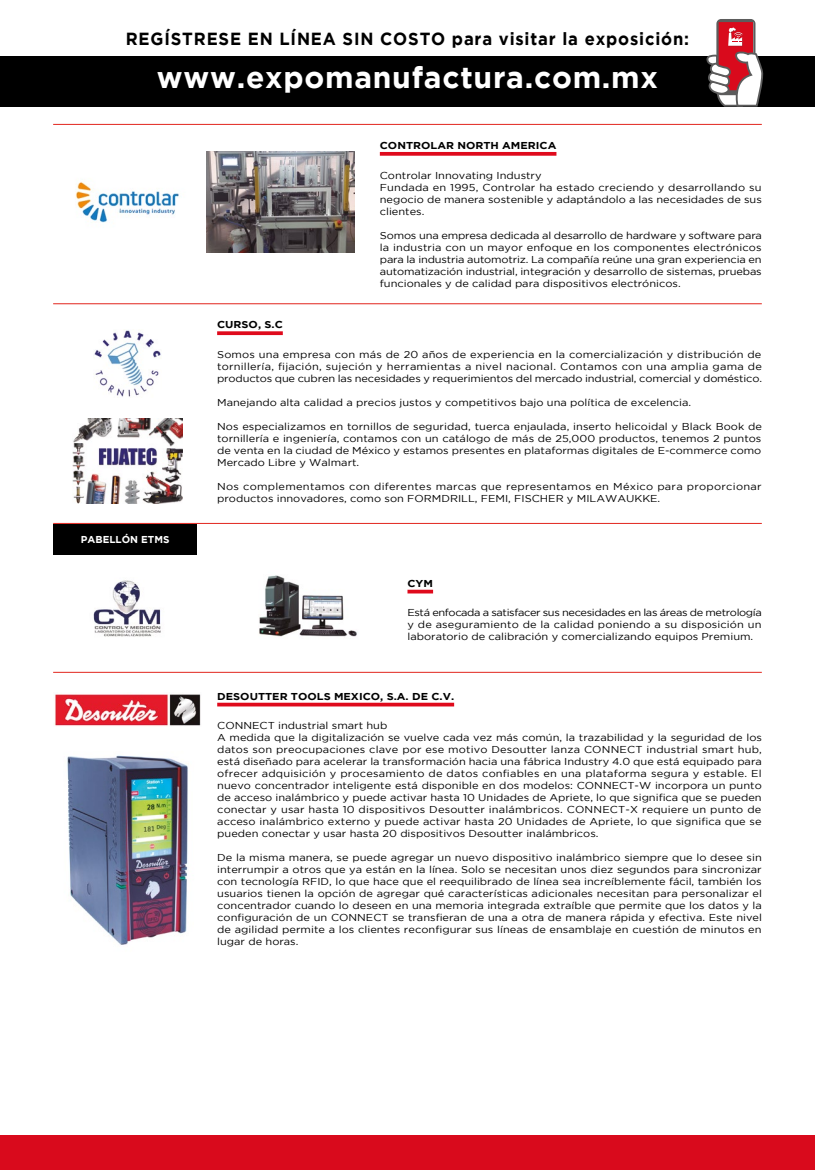
<style>
.page{position:relative;width:815px;height:1170px;background:#fff}
.page>*{position:absolute;margin:0;border:0;box-sizing:border-box;transform-origin:0 0}
.t1{font:700 30px "Gotham";letter-spacing:.025em;color:#fff}
.t2{font:700 17.5px "Gotham";letter-spacing:.05em;color:#000;scale:.95 1}
.t3{font:10px/12px "Gotham";color:#000;text-align:justify;scale:1.1 1}
.t4{font:10px/12px "Gotham";letter-spacing:.025em;color:#000;scale:1.1 1}
.t5{font:700 10px "Gotham";color:#000;scale:1.1 1}
.t6{font:700 10px "Gotham";color:#fff}
</style>
<div class="page">
<div style="left:0;top:1134px;width:815px;height:35px;background:#d90a1c"></div>
<div style="left:0;top:56px;width:815px;height:51px;background:#000"></div>
<svg style="left:706px;top:19px;width:57px;height:88px"></svg>
<div style="left:53px;top:523px;width:144px;height:31px;background:#000"></div>
<hr style="left:53px;top:124px;width:709px;height:1px;background:#e2251d">
<hr style="left:53px;top:303px;width:709px;height:1px;background:#e2251d">
<hr style="left:53px;top:523px;width:709px;height:1px;background:#e2251d">
<hr style="left:53px;top:672px;width:709px;height:1px;background:#e2251d">
<svg style="left:217px;top:702px;width:237px;height:4px"></svg>
<svg style="left:380px;top:152px;width:176px;height:4px"></svg>
<svg style="left:217px;top:331px;width:66px;height:4px"></svg>
<svg style="left:407px;top:589px;width:26px;height:4px"></svg>
<img style="left:54px;top:694px;width:147px;height:32px">
<img style="left:67px;top:755px;width:121px;height:190px">
<img style="left:75px;top:182px;width:104px;height:41px">
<img style="left:93px;top:330px;width:68px;height:67px">
<img style="left:72px;top:418px;width:110px;height:85px">
<img style="left:93px;top:580px;width:68px;height:57px">
<img style="left:259px;top:575px;width:98px;height:62px">
<img style="left:206px;top:152px;width:148px;height:100px">
<h2 class="t2" style="left:126px;top:28px;width:594px">REGÍSTRESE EN LÍNEA SIN COSTO para visitar la exposición:</h2>
<h1 class="t1" style="left:157px;top:60px;width:503px">www.expomanufactura.com.mx</h1>
<p class="t5" style="left:380px;top:139px;width:162px">CONTROLAR NORTH AMERICA</p>
<p class="t3" style="left:380px;top:169px;width:349px;text-align:left">Controlar Innovating Industry<br>Fundada en 1995, Controlar ha estado creciendo y desarrollando su negocio de manera sostenible y adaptándolo a las necesidades de sus clientes.</p>
<p class="t3" style="left:380px;top:229px;width:349px">Somos una empresa dedicada al desarrollo de hardware y software para la industria con un mayor enfoque en los componentes electrónicos para la industria automotriz. La compañía reúne una gran experiencia en automatización industrial, integración y desarrollo de sistemas, pruebas funcionales y de calidad para dispositivos electrónicos.</p>
<p class="t6" style="left:81px;top:533px;width:90px">PABELLÓN ETMS</p>
<p class="t5" style="left:217px;top:319px;width:61px">CURSO, S.C</p>
<p class="t3" style="left:217px;top:348px;width:497px">Somos una empresa con más de 20 años de experiencia en la comercialización y distribución de tornillería, fijación, sujeción y herramientas a nivel nacional. Contamos con una amplia gama de productos que cubren las necesidades y requerimientos del mercado industrial, comercial y doméstico.</p>
<p class="t3" style="left:217px;top:396px;width:432px">Manejando alta calidad a precios justos y competitivos bajo una política de excelencia.</p>
<p class="t3" style="left:217px;top:420px;width:497px">Nos especializamos en tornillos de seguridad, tuerca enjaulada, inserto helicoidal y Black Book de tornillería e ingeniería, contamos con un catálogo de más de 25,000 productos, tenemos 2 puntos de venta en la ciudad de México y estamos presentes en plataformas digitales de E-commerce como Mercado Libre y Walmart.</p>
<p class="t4" style="left:217px;top:480px;width:496px">Nos complementamos con diferentes marcas que representamos en México para proporcionar productos innovadores, como son FORMDRILL, FEMI, FISCHER y MILAWAUKKE.</p>
<p class="t5" style="left:407px;top:577px;width:25px">CYM</p>
<p class="t3" style="left:407px;top:606px;width:324px">Está enfocada a satisfacer sus necesidades en las áreas de metrología y de aseguramiento de la calidad poniendo a su disposición un laboratorio de calibración y comercializando equipos Premium.</p>
<p class="t5" style="left:217px;top:690px;width:217px">DESOUTTER TOOLS MEXICO, S.A. DE C.V.</p>
<p class="t3" style="left:217px;top:719px;width:497px;text-align:left">CONNECT industrial smart hub<br>A medida que la digitalización se vuelve cada vez más común, la trazabilidad y la seguridad de los datos son preocupaciones clave por ese motivo Desoutter lanza CONNECT industrial smart hub, está diseñado para acelerar la transformación hacia una fábrica Industry 4.0 que está equipado para ofrecer adquisición y procesamiento de datos confiables en una plataforma segura y estable. El nuevo concentrador inteligente está disponible en dos modelos: CONNECT-W incorpora un punto de acceso inalámbrico y puede activar hasta 10 Unidades de Apriete, lo que significa que se pueden conectar y usar hasta 10 dispositivos Desoutter inalámbricos. CONNECT-X requiere un punto de acceso inalámbrico externo y puede activar hasta 20 Unidades de Apriete, lo que significa que se pueden conectar y usar hasta 20 dispositivos Desoutter inalámbricos.</p>
<p class="t3" style="left:217px;top:851px;width:497px">De la misma manera, se puede agregar un nuevo dispositivo inalámbrico siempre que lo desee sin interrumpir a otros que ya están en la línea. Solo se necesitan unos diez segundos para sincronizar con tecnología RFID, lo que hace que el reequilibrado de línea sea increíblemente fácil, también los usuarios tienen la opción de agregar qué características adicionales necesitan para personalizar el concentrador cuando lo deseen en una memoria integrada extraíble que permite que los datos y la configuración de un CONNECT se transfieran de una a otra de manera rápida y efectiva. Este nivel de agilidad permite a los clientes reconfigurar sus líneas de ensamblaje en cuestión de minutos en lugar de horas.</p>
</div>
